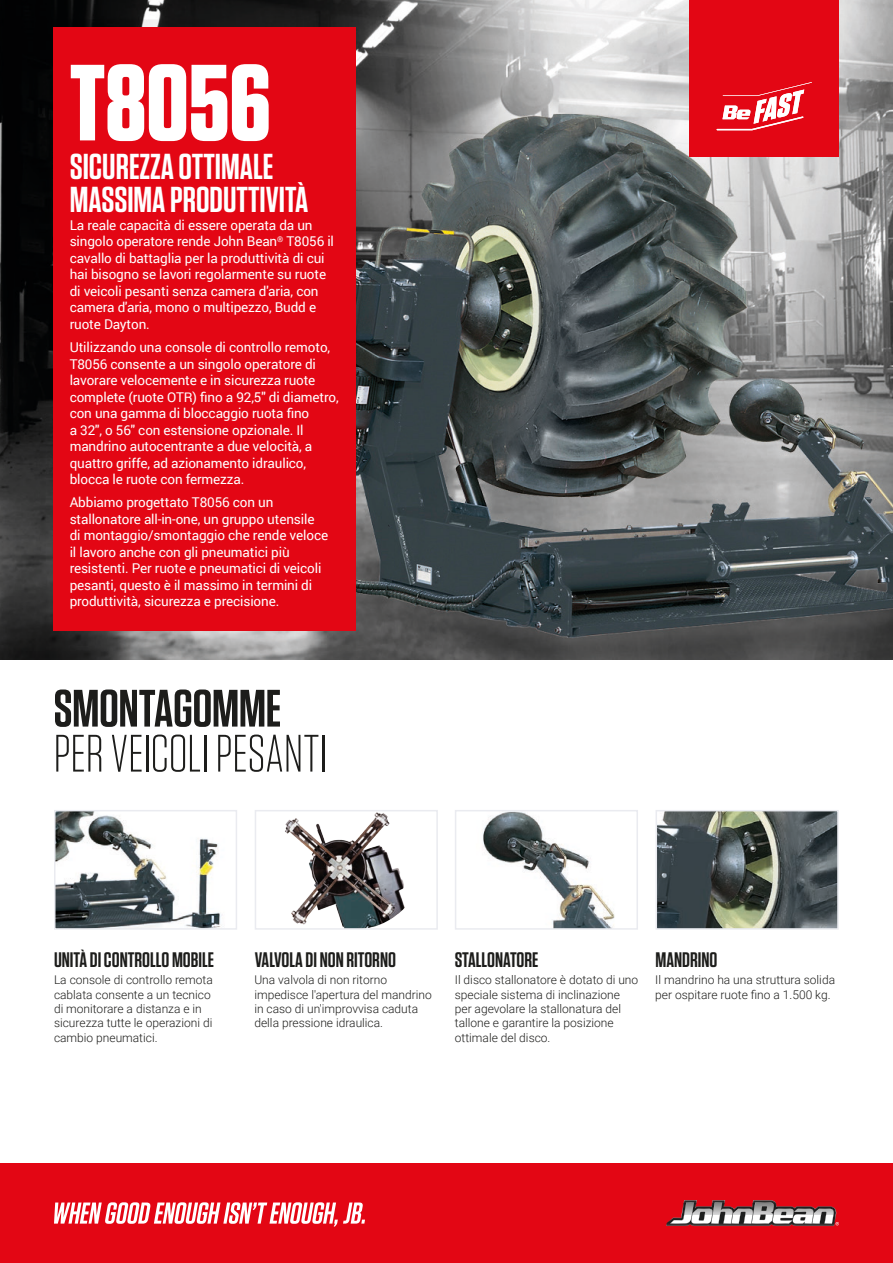
<style>
.page{position:relative;width:893px;height:1263px;background:#fff}
.page>*{position:absolute;margin:0;border:0;box-sizing:border-box;transform-origin:0 0}
.t1{font:700 108px "Tungsten";color:#fff}
.t2{font:300 52.5px "Tungsten";letter-spacing:-.005em;color:#1d1d1b}
.t3{font:600 52.5px "Tungsten";letter-spacing:-.005em;color:#1d1d1b}
.t4{font:600 36px/33px "Tungsten";color:#fff}
.t5{font:600 21px "Tungsten";color:#1d1d1b}
.t6{font:13.5px/16.5px "Roboto";letter-spacing:-.01em;color:#fff}
.t7{font:300 12px/14.4px "Roboto";color:#1d1d1b}
</style>
<div class="page">
<div style="left:0;top:1164px;width:893px;height:99px;background:#e30614"></div>
<svg style="left:54px;top:1202px;width:311px;height:25px"></svg>
<svg style="left:666px;top:1200px;width:173px;height:26px"></svg>
<img style="left:0;top:0;width:893px;height:659px">
<img style="left:285px;top:813px;width:120px;height:114px">
<div style="left:255px;top:810px;width:183px;height:120px;border:2px solid #eaebf0"></div>
<img style="left:57px;top:813px;width:165px;height:114px">
<div style="left:54px;top:810px;width:183px;height:120px;border:2px solid #eaebf0"></div>
<img style="left:658px;top:813px;width:178px;height:114px">
<div style="left:655px;top:810px;width:184px;height:120px;border:2px solid #eaebf0"></div>
<img style="left:483px;top:813px;width:132px;height:114px">
<div style="left:455px;top:810px;width:183px;height:120px;border:2px solid #eaebf0"></div>
<div style="left:689px;top:0;width:150px;height:156px;background:#e30614"></div>
<div style="left:53px;top:27px;width:303px;height:604px;background:#e30614"></div>
<svg style="left:723px;top:82px;width:89px;height:14px"></svg>
<svg style="left:717px;top:90px;width:87px;height:40px"></svg>
<p class="t1" style="left:70px;top:45px;width:203px">T8056</p>
<p class="t4" style="left:70px;top:151px;width:240px">SICUREZZA OTTIMALE<br>MASSIMA PRODUTTIVITÀ</p>
<p class="t6" style="left:70px;top:216px;width:266px">La reale capacità di essere operata da un singolo operatore rende John Bean<sup>®</sup> T8056 il cavallo di battaglia per la produttività di cui hai bisogno se lavori regolarmente su ruote di veicoli pesanti senza camera d'aria, con camera d'aria, mono o multipezzo, Budd e ruote Dayton.</p>
<p class="t6" style="left:70px;top:339px;width:271px">Utilizzando una console di controllo remoto, T8056 consente a un singolo operatore di lavorare velocemente e in sicurezza ruote complete (ruote OTR) fino a 92,5" di diametro, con una gamma di bloccaggio ruota fino<br>a 32", o 56" con estensione opzionale. Il mandrino autocentrante a due velocità, a quattro griffe, ad azionamento idraulico, blocca le ruote con fermezza.</p>
<p class="t6" style="left:70px;top:494px;width:260px">Abbiamo progettato T8056 con un stallonatore all-in-one, un gruppo utensile di montaggio/smontaggio che rende veloce il lavoro anche con gli pneumatici più resistenti. Per ruote e pneumatici di veicoli pesanti, questo è il massimo in termini di produttività, sicurezza e precisione.</p>
<p class="t3" style="left:53px;top:681px;width:229px">SMONTAGOMME</p>
<p class="t2" style="left:53px;top:727px;width:275px">PER VEICOLI PESANTI</p>
<p class="t5" style="left:54px;top:949px;width:162px">UNITÀ DI CONTROLLO MOBILE</p>
<p class="t7" style="left:54px;top:972px;width:160px">La console di controllo remota cablata consente a un tecnico di monitorare a distanza e in sicurezza tutte le operazioni di cambio pneumatici.</p>
<p class="t5" style="left:255px;top:949px;width:143px">VALVOLA DI NON RITORNO</p>
<p class="t7" style="left:254px;top:972px;width:179px">Una valvola di non ritorno impedisce l'apertura del mandrino in caso di un'improvvisa caduta della pressione idraulica.</p>
<p class="t5" style="left:455px;top:949px;width:85px">STALLONATORE</p>
<p class="t7" style="left:455px;top:972px;width:185px">Il disco stallonatore è dotato di uno speciale sistema di inclinazione per agevolare la stallonatura del tallone e garantire la posizione ottimale del disco.</p>
<p class="t5" style="left:655px;top:949px;width:63px">MANDRINO</p>
<p class="t7" style="left:655px;top:972px;width:181px">Il mandrino ha una struttura solida per ospitare ruote fino a 1.500 kg.</p>
</div>
